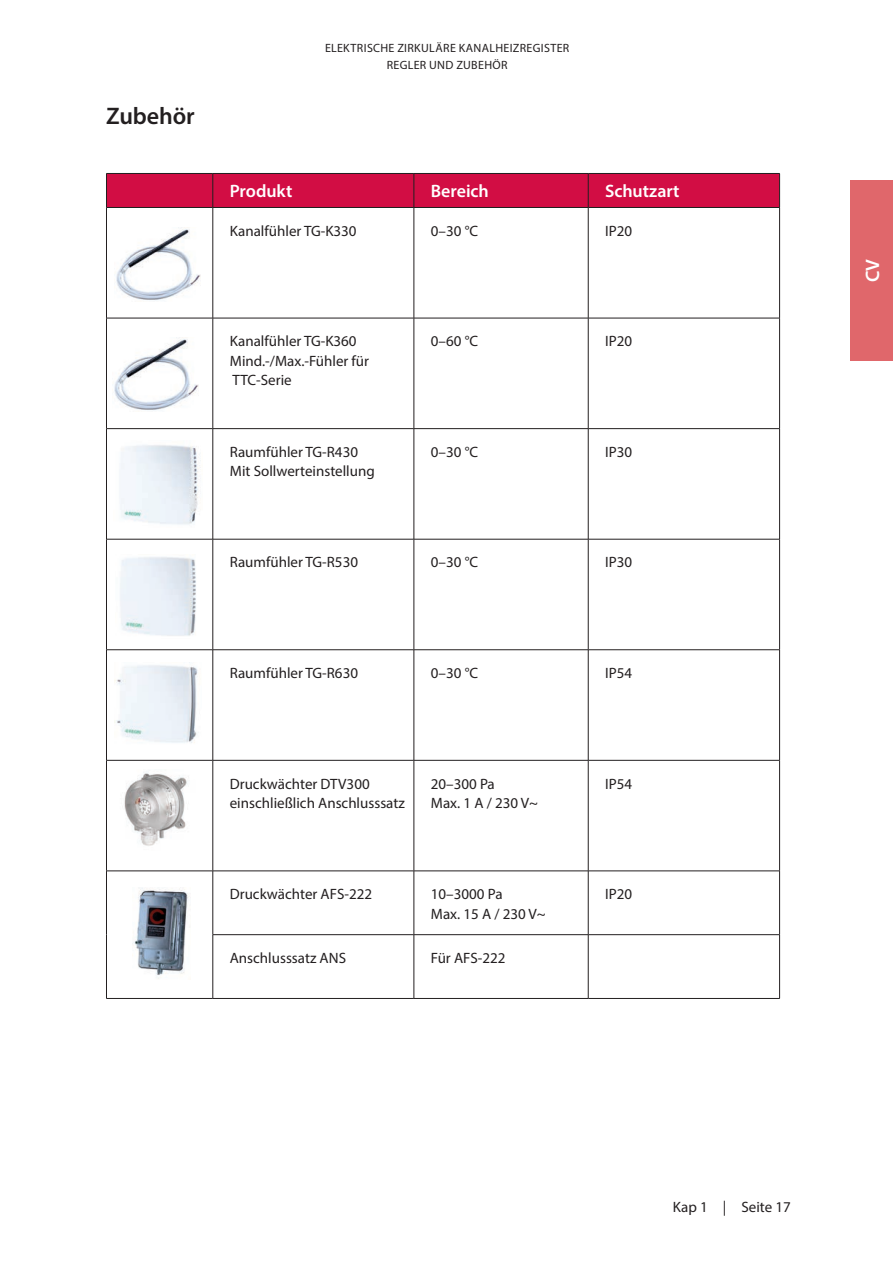
<style>
.page{position:relative;width:893px;height:1263px;background:#fff}
.page>*{position:absolute;margin:0;border:0;box-sizing:border-box;transform-origin:0 0}
.Mell2_-_Svart{font:600 24px "Myriad Pro";letter-spacing:-.005em;color:#231f20}
.t1{font:600 19.5px "Myriad Pro";color:#fff}
.Mell_-_Vit{font:600 18px "Myriad Pro";letter-spacing:-.005em;color:#fff}
.Ingress{font:15px "Myriad Pro";color:#231f20}
.TOP{font:12px "Myriad Pro";letter-spacing:.03em;color:#231f20}
</style>
<div class="page">
<img style="left:133px;top:888px;width:56px;height:91px">
<img style="left:124px;top:771px;width:64px;height:75px">
<img style="left:120px;top:445px;width:79px;height:80px">
<img style="left:114px;top:665px;width:84px;height:78px">
<img style="left:116px;top:229px;width:84px;height:72px">
<img style="left:114px;top:339px;width:84px;height:72px">
<img style="left:120px;top:557px;width:76px;height:79px">
<div style="left:107px;top:174px;width:672px;height:33px;background:#d20d44"></div>
<hr style="left:106px;top:998px;width:107px;height:1px;background:#231f20">
<hr style="left:106px;top:173px;width:107px;height:1px;background:#231f20">
<hr style="left:106px;top:174px;width:1px;height:33px;background:#231f20">
<hr style="left:213px;top:173px;width:201px;height:1px;background:#231f20">
<hr style="left:213px;top:174px;width:1px;height:33px;background:#231f20">
<hr style="left:414px;top:173px;width:174px;height:1px;background:#231f20">
<hr style="left:414px;top:174px;width:1px;height:33px;background:#231f20">
<hr style="left:588px;top:173px;width:192px;height:1px;background:#231f20">
<hr style="left:588px;top:174px;width:1px;height:33px;background:#231f20">
<hr style="left:779px;top:174px;width:1px;height:33px;background:#231f20">
<hr style="left:106px;top:207px;width:107px;height:1px;background:#231f20">
<hr style="left:106px;top:208px;width:1px;height:110px;background:#231f20">
<hr style="left:213px;top:207px;width:201px;height:1px;background:#231f20">
<hr style="left:213px;top:208px;width:1px;height:110px;background:#231f20">
<hr style="left:414px;top:207px;width:174px;height:1px;background:#231f20">
<hr style="left:414px;top:208px;width:1px;height:110px;background:#231f20">
<hr style="left:588px;top:207px;width:192px;height:1px;background:#231f20">
<hr style="left:588px;top:208px;width:1px;height:110px;background:#231f20">
<hr style="left:779px;top:208px;width:1px;height:110px;background:#231f20">
<hr style="left:106px;top:318px;width:107px;height:1px;background:#231f20">
<hr style="left:106px;top:318px;width:1px;height:110px;background:#231f20">
<hr style="left:213px;top:318px;width:201px;height:1px;background:#231f20">
<hr style="left:213px;top:318px;width:1px;height:110px;background:#231f20">
<hr style="left:414px;top:318px;width:174px;height:1px;background:#231f20">
<hr style="left:414px;top:318px;width:1px;height:110px;background:#231f20">
<hr style="left:588px;top:318px;width:192px;height:1px;background:#231f20">
<hr style="left:588px;top:318px;width:1px;height:110px;background:#231f20">
<hr style="left:779px;top:318px;width:1px;height:110px;background:#231f20">
<hr style="left:106px;top:428px;width:107px;height:1px;background:#231f20">
<hr style="left:106px;top:429px;width:1px;height:110px;background:#231f20">
<hr style="left:213px;top:428px;width:201px;height:1px;background:#231f20">
<hr style="left:213px;top:429px;width:1px;height:110px;background:#231f20">
<hr style="left:414px;top:428px;width:174px;height:1px;background:#231f20">
<hr style="left:414px;top:429px;width:1px;height:110px;background:#231f20">
<hr style="left:588px;top:428px;width:192px;height:1px;background:#231f20">
<hr style="left:588px;top:429px;width:1px;height:110px;background:#231f20">
<hr style="left:779px;top:429px;width:1px;height:110px;background:#231f20">
<hr style="left:106px;top:539px;width:107px;height:1px;background:#231f20">
<hr style="left:106px;top:539px;width:1px;height:110px;background:#231f20">
<hr style="left:213px;top:539px;width:201px;height:1px;background:#231f20">
<hr style="left:213px;top:539px;width:1px;height:110px;background:#231f20">
<hr style="left:414px;top:539px;width:174px;height:1px;background:#231f20">
<hr style="left:414px;top:539px;width:1px;height:110px;background:#231f20">
<hr style="left:588px;top:539px;width:192px;height:1px;background:#231f20">
<hr style="left:588px;top:539px;width:1px;height:110px;background:#231f20">
<hr style="left:779px;top:539px;width:1px;height:110px;background:#231f20">
<hr style="left:106px;top:649px;width:107px;height:1px;background:#231f20">
<hr style="left:106px;top:650px;width:1px;height:110px;background:#231f20">
<hr style="left:213px;top:649px;width:201px;height:1px;background:#231f20">
<hr style="left:213px;top:650px;width:1px;height:110px;background:#231f20">
<hr style="left:414px;top:649px;width:174px;height:1px;background:#231f20">
<hr style="left:414px;top:650px;width:1px;height:110px;background:#231f20">
<hr style="left:588px;top:649px;width:192px;height:1px;background:#231f20">
<hr style="left:588px;top:650px;width:1px;height:110px;background:#231f20">
<hr style="left:779px;top:650px;width:1px;height:110px;background:#231f20">
<hr style="left:106px;top:760px;width:107px;height:1px;background:#231f20">
<hr style="left:106px;top:760px;width:1px;height:111px;background:#231f20">
<hr style="left:213px;top:760px;width:201px;height:1px;background:#231f20">
<hr style="left:213px;top:760px;width:1px;height:111px;background:#231f20">
<hr style="left:414px;top:760px;width:174px;height:1px;background:#231f20">
<hr style="left:414px;top:760px;width:1px;height:111px;background:#231f20">
<hr style="left:588px;top:760px;width:192px;height:1px;background:#231f20">
<hr style="left:588px;top:760px;width:1px;height:111px;background:#231f20">
<hr style="left:779px;top:760px;width:1px;height:111px;background:#231f20">
<hr style="left:106px;top:871px;width:107px;height:1px;background:#231f20">
<hr style="left:106px;top:871px;width:1px;height:64px;background:#231f20">
<hr style="left:106px;top:935px;width:1px;height:63px;background:#231f20">
<hr style="left:213px;top:871px;width:201px;height:1px;background:#231f20">
<hr style="left:213px;top:871px;width:1px;height:63px;background:#231f20">
<hr style="left:414px;top:871px;width:174px;height:1px;background:#231f20">
<hr style="left:414px;top:871px;width:1px;height:63px;background:#231f20">
<hr style="left:588px;top:871px;width:192px;height:1px;background:#231f20">
<hr style="left:588px;top:871px;width:1px;height:63px;background:#231f20">
<hr style="left:779px;top:871px;width:1px;height:63px;background:#231f20">
<hr style="left:213px;top:934px;width:201px;height:1px;background:#231f20">
<hr style="left:213px;top:935px;width:1px;height:63px;background:#231f20">
<hr style="left:414px;top:934px;width:174px;height:1px;background:#231f20">
<hr style="left:414px;top:935px;width:1px;height:63px;background:#231f20">
<hr style="left:588px;top:934px;width:192px;height:1px;background:#231f20">
<hr style="left:588px;top:935px;width:1px;height:63px;background:#231f20">
<hr style="left:779px;top:935px;width:1px;height:63px;background:#231f20">
<hr style="left:213px;top:998px;width:201px;height:1px;background:#231f20">
<hr style="left:414px;top:998px;width:174px;height:1px;background:#231f20">
<hr style="left:588px;top:998px;width:192px;height:1px;background:#231f20">
<div style="left:850px;top:180px;width:43px;height:181px;background:#e0676b"></div>
<p class="Mell2_-_Svart" style="left:106px;top:101px;width:90px">Zubehör</p>
<p class="TOP" style="left:325px;top:40px;width:246px">ELEKTRISCHE ZIRKULÄRE KANALHEIZREGISTER</p>
<p class="TOP" style="left:387px;top:57px;width:123px">REGLER UND ZUBEHÖR</p>
<p class="Mell_-_Vit" style="left:230px;top:180px;width:64px">Produkt</p>
<p class="Mell_-_Vit" style="left:431px;top:180px;width:59px">Bereich</p>
<p class="Mell_-_Vit" style="left:605px;top:180px;width:76px">Schutzart</p>
<p class="Ingress" style="left:230px;top:221px;width:128px">Kanalfühler TG-K330</p>
<p class="Ingress" style="left:431px;top:221px;width:49px">0–30 °C</p>
<p class="Ingress" style="left:605px;top:221px;width:28px">IP20</p>
<p class="Ingress" style="left:230px;top:332px;width:128px">Kanalfühler TG-K360</p>
<p class="Ingress" style="left:230px;top:351px;width:141px">Mind.-/Max.-Fühler für</p>
<p class="Ingress" style="left:232px;top:371px;width:61px">TTC-Serie</p>
<p class="Ingress" style="left:230px;top:443px;width:130px">Raumfühler TG-R430</p>
<p class="Ingress" style="left:230px;top:462px;width:146px">Mit Sollwerteinstellung</p>
<p class="Ingress" style="left:431px;top:332px;width:49px">0–60 °C</p>
<p class="Ingress" style="left:605px;top:332px;width:28px">IP20</p>
<p class="Ingress" style="left:431px;top:443px;width:49px">0–30 °C</p>
<p class="Ingress" style="left:605px;top:443px;width:28px">IP30</p>
<p class="Ingress" style="left:230px;top:553px;width:130px">Raumfühler TG-R530</p>
<p class="Ingress" style="left:431px;top:553px;width:49px">0–30 °C</p>
<p class="Ingress" style="left:605px;top:553px;width:28px">IP30</p>
<p class="Ingress" style="left:230px;top:664px;width:130px">Raumfühler TG-R630</p>
<p class="Ingress" style="left:431px;top:664px;width:49px">0–30 °C</p>
<p class="Ingress" style="left:605px;top:664px;width:28px">IP54</p>
<p class="Ingress" style="left:230px;top:774px;width:141px">Druckwächter DTV300</p>
<p class="Ingress" style="left:230px;top:794px;width:177px">einschließlich Anschlusssatz</p>
<p class="Ingress" style="left:431px;top:774px;width:65px">20–300 Pa</p>
<p class="Ingress" style="left:431px;top:794px;width:109px">Max. 1 A / 230 V~</p>
<p class="Ingress" style="left:605px;top:774px;width:28px">IP54</p>
<p class="Ingress" style="left:230px;top:885px;width:144px">Druckwächter AFS-222</p>
<p class="Ingress" style="left:431px;top:885px;width:73px">10–3000 Pa</p>
<p class="Ingress" style="left:431px;top:904px;width:116px">Max. 15 A / 230 V~</p>
<p class="Ingress" style="left:605px;top:885px;width:28px">IP20</p>
<p class="Ingress" style="left:230px;top:949px;width:118px">Anschlusssatz ANS</p>
<p class="Ingress" style="left:431px;top:949px;width:76px">Für AFS-222</p>
<h2 class="t1" style="left:860px;top:282px;width:25px;rotate:-90deg">CV</h2>
<p class="Ingress" style="left:673px;top:1197px;width:120px">Kap 1 | Seite 17</p>
</div>
